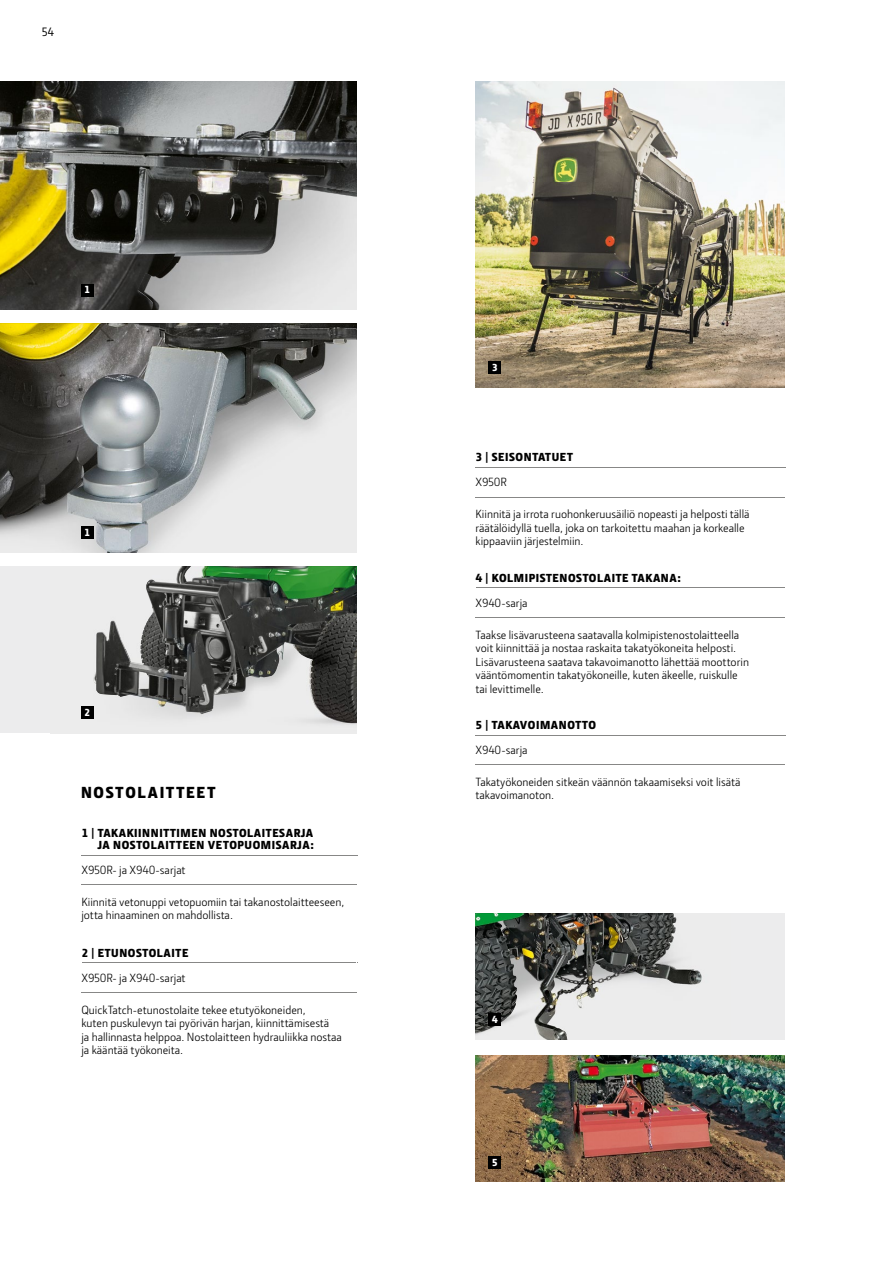
<style>
.page{position:relative;width:893px;height:1263px;background:#fff}
.page>*{position:absolute;margin:0;border:0;box-sizing:border-box;transform-origin:0 0}
.t1{font:900 16.5px "Section";letter-spacing:.105em;color:#000}
.t2{font:12px/13.5px "JD Sans Pro";color:#000}
.t3{font:900 12px/12px "Section";letter-spacing:.05em;color:#000;text-align:right}
.t4{font:500 12px "JD Sans Pro";color:#000}
.t5{font:900 10.5px "Section";color:#fff}
</style>
<div class="page">
<img style="left:475px;top:81px;width:310px;height:306px">
<img style="left:0;top:81px;width:356px;height:229px">
<img style="left:0;top:323px;width:356px;height:229px">
<div style="left:0;top:567px;width:356px;height:166px;background:#ececed"></div>
<img style="left:81px;top:567px;width:275px;height:158px">
<img style="left:93px;top:567px;width:112px;height:129px">
<div style="left:81px;top:284px;width:13px;height:12px;background:#000"></div>
<div style="left:489px;top:361px;width:12px;height:13px;background:#000"></div>
<div style="left:475px;top:914px;width:310px;height:126px;background:#ececed"></div>
<img style="left:588px;top:914px;width:114px;height:84px">
<img style="left:475px;top:914px;width:113px;height:126px">
<img style="left:475px;top:1056px;width:310px;height:126px">
<div style="left:489px;top:1013px;width:12px;height:13px;background:#000"></div>
<div style="left:489px;top:1156px;width:12px;height:13px;background:#000"></div>
<div style="left:81px;top:526px;width:13px;height:13px;background:#000"></div>
<div style="left:81px;top:707px;width:13px;height:12px;background:#000"></div>
<hr style="left:81px;top:855px;width:276px;height:1px;background:#878786">
<hr style="left:81px;top:962px;width:276px;height:1px;background:#878786">
<hr style="left:81px;top:885px;width:276px;height:1px;background:#878786">
<hr style="left:81px;top:992px;width:276px;height:1px;background:#878786">
<hr style="left:475px;top:467px;width:311px;height:1px;background:#878786">
<hr style="left:475px;top:587px;width:311px;height:1px;background:#878786">
<hr style="left:475px;top:735px;width:311px;height:1px;background:#878786">
<hr style="left:475px;top:497px;width:310px;height:1px;background:#878786">
<hr style="left:475px;top:617px;width:310px;height:1px;background:#878786">
<hr style="left:475px;top:765px;width:310px;height:1px;background:#878786">
<p class="t4" style="left:42px;top:23px;width:14px">54</p>
<p class="t5" style="left:85px;top:283px;width:7px">1</p>
<p class="t5" style="left:85px;top:526px;width:7px">1</p>
<p class="t5" style="left:85px;top:706px;width:7px">2</p>
<h1 class="t1" style="left:81px;top:782px;width:136px">NOSTOLAITTEET</h1>
<p class="t3" style="left:82px;top:827px;width:234px">1 | TAKAKIINNITTIMEN NOSTOLAITESARJA<br>JA NOSTOLAITTEEN VETOPUOMISARJA:</p>
<p class="t2" style="left:81px;top:863px;width:106px">X950R- ja X940-sarjat</p>
<p class="t2" style="left:81px;top:895px;width:264px">Kiinnitä vetonuppi vetopuomiin tai takanostolaitteeseen, jotta hinaaminen on mahdollista.</p>
<p class="t3" style="left:82px;top:946px;width:108px">2 | ETUNOSTOLAITE</p>
<p class="t2" style="left:81px;top:970px;width:106px">X950R- ja X940-sarjat</p>
<p class="t2" style="left:81px;top:1002px;width:262px">QuickTatch-etunostolaite tekee etutyökoneiden,<br>kuten puskulevyn tai pyörivän harjan, kiinnittämisestä<br>ja hallinnasta helppoa. Nostolaitteen hydrauliikka nostaa ja kääntää työkoneita.</p>
<p class="t5" style="left:492px;top:361px;width:7px">3</p>
<p class="t3" style="left:476px;top:451px;width:98px">3 | SEISONTATUET</p>
<p class="t2" style="left:475px;top:475px;width:33px">X950R</p>
<p class="t2" style="left:475px;top:507px;width:276px">Kiinnitä ja irrota ruohonkeruusäiliö nopeasti ja helposti tällä räätälöidyllä tuella, joka on tarkoitettu maahan ja korkealle kippaaviin järjestelmiin.</p>
<p class="t3" style="left:476px;top:571px;width:207px">4 | KOLMIPISTENOSTOLAITE TAKANA:</p>
<p class="t2" style="left:475px;top:596px;width:54px">X940-sarja</p>
<p class="t2" style="left:475px;top:627px;width:275px">Taakse lisävarusteena saatavalla kolmipistenostolaitteella voit kiinnittää ja nostaa raskaita takatyökoneita helposti.<br>Lisävarusteena saatava takavoimanotto lähettää moottorin vääntömomentin takatyökoneille, kuten äkeelle, ruiskulle tai levittimelle.</p>
<p class="t3" style="left:476px;top:719px;width:122px">5 | TAKAVOIMANOTTO</p>
<p class="t2" style="left:475px;top:743px;width:54px">X940-sarja</p>
<p class="t2" style="left:475px;top:775px;width:267px">Takatyökoneiden sitkeän väännön takaamiseksi voit lisätä takavoimanoton.</p>
<p class="t5" style="left:492px;top:1013px;width:7px">4</p>
<p class="t5" style="left:492px;top:1155px;width:7px">5</p>
</div>
